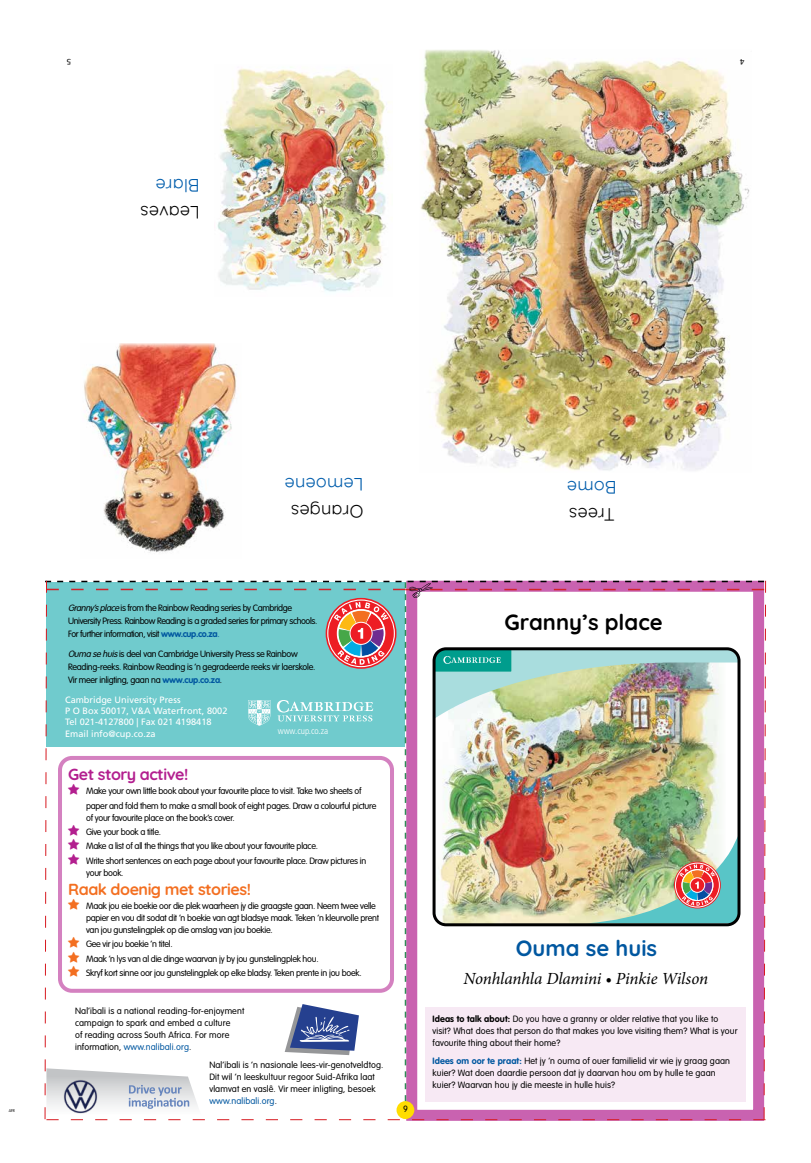
<style>
.page{position:relative;width:811px;height:1163px;background:#fff}
.page>*{position:absolute;margin:0;border:0;box-sizing:border-box;transform-origin:0 0}
.t1{font:700 22px "Quicksand";color:#000}
.t2{font:700 22px "Quicksand";color:#0057a0}
.t3{font:18px "Quicksand";letter-spacing:.01em;color:#000}
.t4{font:18px "Quicksand";letter-spacing:.01em;color:#005dac}
.t5{font:italic 17px "Minion Pro";letter-spacing:-.01em;color:#000}
.t6{font:700 16px "Quicksand";letter-spacing:-.03em;color:#f36f21}
.t7{font:700 16px "Quicksand";letter-spacing:-.03em;color:#b31f8f}
.t8{font:9.2px/11.2px "Frutiger LT Std";color:#fff}
.t9{font:300 condensed 9.2px "Frutiger LT Std";color:#fff}
.t10{font:300 9px/14.4px "VAG Rounded Std";letter-spacing:-.03em;color:#000}
.t11{font:300 9px/12px "VAG Rounded Std";letter-spacing:.01em;color:#000}
.t12{font:8.8px "Calibri";color:#000}
.t13{font:300 4px "VAG Rounded Std";color:#000}
.s1{font-style:italic}
.s2{font-weight:700;color:#0057a0}
.s3{color:#0057a0}
.s4{font-weight:700}
</style>
<div class="page">
<img style="left:420px;top:50px;width:330px;height:421px">
<img style="left:84px;top:343px;width:152px;height:210px">
<img style="left:217px;top:67px;width:173px;height:225px">
<img style="left:57px;top:1119px;width:48px;height:1px">
<img style="left:44px;top:580px;width:722px;height:539px">
<p class="t12" style="left:71px;top:68px;width:6px;rotate:-180deg">5</p>
<p class="t12" style="left:744px;top:68px;width:6px;rotate:-180deg">4</p>
<h2 class="t4" style="left:200px;top:199px;width:46px;rotate:-180deg">Blare</h2>
<h2 class="t3" style="left:200px;top:227px;width:61px;rotate:-180deg">Leaves</h2>
<h2 class="t4" style="left:363px;top:498px;width:80px;rotate:-180deg">Lemoene</h2>
<h2 class="t3" style="left:363px;top:526px;width:74px;rotate:-180deg">Oranges</h2>
<h2 class="t4" style="left:617px;top:501px;width:51px;rotate:-180deg">Bome</h2>
<h2 class="t3" style="left:615px;top:528px;width:47px;rotate:-180deg">Trees</h2>
<p class="t10" style="left:68px;top:601px;width:251px;line-height:13px"><span class="s1">Granny’splace</span>is from the Rainbow Reading series by Cambridge<br>University Press. Rainbow Reading is a graded series for primary schools.<br>For further information, visit <span class="s2">www.cup.co.za</span><span class="s3">.</span></p>
<p class="t10" style="left:68px;top:647px;width:249px;line-height:13px"><span class="s1">Oumasehuis</span>is deel van Cambridge University Press se Rainbow<br>Reading-reeks. Rainbow Reading is ’n gegradeerde reeks vir laerskole.<br>Vir meer inligting, gaan na <span class="s2">www.cup.co.za</span>.</p>
<p class="t8" style="left:65px;top:694px;width:164px">Cambridge University Press<br>P O Box 50017, V&amp;A Waterfront, 8002<br>Tel 021-4127800 | Fax 021 4198418<br>Email info@cup.co.za</p>
<p class="t9" style="left:278px;top:725px;width:52px">www.cup.co.za</p>
<h3 class="t7" style="left:68px;top:760px;width:122px">Get story active!</h3>
<p class="t10" style="left:86px;top:784px;width:292px">Make your own little book about your favourite place to visit. Take two sheets of paper and fold them to make a small book of eight pages. Draw a colourful picture</p>
<p class="t10" style="left:86px;top:810px;width:282px">of your favourite place on the book’s cover.<br>Give your book a title.<br>Make a list of all the things that you like about your favourite place.<br>Write short sentences on each page about your favourite place. Draw pictures in</p>
<p class="t10" style="left:86px;top:865px;width:39px">your book.</p>
<h3 class="t6" style="left:68px;top:875px;width:184px">Raak doenig met stories!</h3>
<p class="t10" style="left:86px;top:899px;width:294px;line-height:12px">Maak jou eie boekie oor die plek waarheen jy die graagste gaan. Neem twee velle papier en vou dit sodat dit ’n boekie van agt bladsye maak. Teken ’n kleurvolle prent van jou gunstelingplek op die omslag van jou boekie.</p>
<p class="t10" style="left:86px;top:937px;width:277px">Gee vir jou boekie ’n titel.<br>Maak ’n lys van al die dinge waarvan jy by jou gunstelingplek hou.<br>Skryf kort sinne oor jou gunstelingplek op elke bladsy. Teken prente in jou boek.</p>
<p class="t11" style="left:75px;top:1004px;width:171px">Nal’ibali is a national reading-for-enjoyment campaign to spark and embed a culture<br>of reading across South Africa. For more information, <span class="s3">www.nalibali.org</span>.</p>
<p class="t11" style="left:209px;top:1059px;width:175px">Nal’ibali is ’n nasionale lees-vir-genotveldtog.<br>Dit wil ’n leeskultuur regoor Suid-Afrika laat vlamvat en vaslê. Vir meer inligting, besoek <span class="s3">www.nalibali.org</span>.</p>
<p class="t13" style="left:9px;top:1108px;width:8px">AFR</p>
<p class="t10" style="left:403px;top:1101px;width:6px">9</p>
<h1 class="t1" style="left:504px;top:603px;width:160px">Granny’s place</h1>
<h1 class="t2" style="left:516px;top:929px;width:143px">Ouma se huis</h1>
<h3 class="t5" style="left:463px;top:967px;width:246px">Nonhlanhla Dlamini • Pinkie Wilson</h3>
<p class="t11" style="left:432px;top:1012px;width:306px"><span class="s4">Ideas to talk about:</span> Do you have a granny or older relative that you like to visit? What does that person do that makes you love visiting them? What is your favourite thing about their home?</p>
<p class="t11" style="left:432px;top:1054px;width:299px"><span class="s2">Idees om oor te praat:</span> Het jy ’n ouma of ouer familielid vir wie jy graag gaan kuier? Wat doen daardie persoon dat jy daarvan hou om by hulle te gaan kuier? Waarvan hou jy die meeste in hulle huis?</p>
</div>
